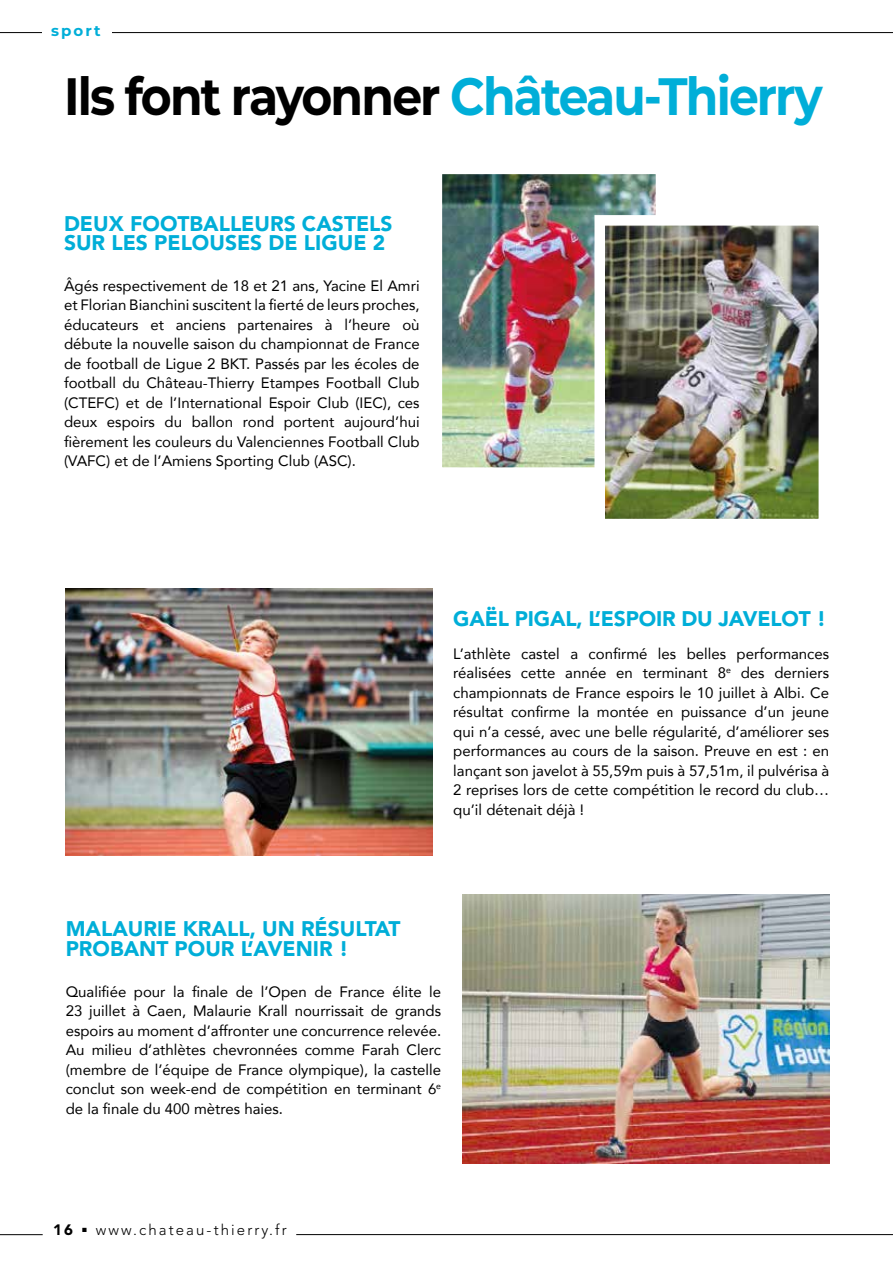
<style>
.page{position:relative;width:893px;height:1263px;background:#fff}
.page>*{position:absolute;margin:0;border:0;box-sizing:border-box;transform-origin:0 0}
.t1{font:700 52.5px "Montserrat";letter-spacing:-.04em;color:#000;scale:.9 1}
.t2{font:900 21px/19.5px "Avenir LT Pro";color:#00aed8}
.t3{font:15px/19.5px "Avenir";color:#000;text-align:justify}
.t4{font:300 15px "Avenir LT Std";letter-spacing:.14em;color:#000}
.t5{font:700 15px "Montserrat";letter-spacing:.14em;color:#00aed8}
.s1{color:#00aed8}
.s2{font-weight:900}
</style>
<div class="page">
<hr style="left:0;top:32px;width:893px;height:1px;background:#000">
<hr style="left:296px;top:1234px;width:597px;height:1px;background:#000">
<hr style="left:0;top:1234px;width:43px;height:1px;background:#000">
<div style="left:43px;top:21px;width:69px;height:24px;background:#fff"></div>
<img style="left:442px;top:174px;width:214px;height:294px">
<img style="left:462px;top:894px;width:367px;height:269px">
<img style="left:65px;top:589px;width:367px;height:267px">
<img style="left:589px;top:210px;width:230px;height:309px">
<p class="t5" style="left:51px;top:20px;width:51px">sport</p>
<h1 class="t1" style="left:64px;top:58px;width:844px">Ils font rayonner <span class="s1">Château-Thierry</span></h1>
<h2 class="t2" style="left:64px;top:214px;width:330px">DEUX FOOTBALLEURS CASTELS<br>SUR LES PELOUSES DE LIGUE 2</h2>
<p class="t3" style="left:64px;top:275px;width:357px">Âgés respectivement de 18 et 21 ans, Yacine El Amri et Florian Bianchini suscitent la fierté de leurs proches, éducateurs et anciens partenaires à l’heure où débute la nouvelle saison du championnat de France de football de Ligue 2 BKT. Passés par les écoles de football du Château-Thierry Etampes Football Club (CTEFC) et de l’International Espoir Club (IEC), ces deux espoirs du ballon rond portent aujourd’hui fièrement les couleurs du Valenciennes Football Club (VAFC) et de l’Amiens Sporting Club (ASC).</p>
<h2 class="t2" style="left:453px;top:609px;width:374px">GAËL PIGAL, L’ESPOIR DU JAVELOT !</h2>
<p class="t3" style="left:453px;top:643px;width:377px">L’athlète castel a confirmé les belles performances réalisées cette année en terminant 8<sup>e</sup> des derniers championnats de France espoirs le 10 juillet à Albi. Ce résultat confirme la montée en puissance d’un jeune qui n’a cessé, avec une belle régularité, d’améliorer ses performances au cours de la saison. Preuve en est : en lançant son javelot à 55,59m puis à 57,51m, il pulvérisa à 2 reprises lors de cette compétition le record du club… qu’il détenait déjà !</p>
<h2 class="t2" style="left:66px;top:919px;width:336px">MALAURIE KRALL, UN RÉSULTAT<br>PROBANT POUR L’AVENIR !</h2>
<p class="t3" style="left:66px;top:981px;width:377px">Qualifiée pour la finale de l’Open de France élite le 23 juillet à Caen, Malaurie Krall nourrissait de grands espoirs au moment d’affronter une concurrence relevée.<br>Au milieu d’athlètes chevronnées comme Farah Clerc (membre de l’équipe de France olympique), la castelle conclut son week-end de compétition en terminant 6<sup>e </sup>de la finale du 400 mètres haies.</p>
<p class="t4" style="left:53px;top:1220px;width:235px"><span class="s2">16</span> <sup>■</sup> www.chateau-thierry.fr</p>
</div>
